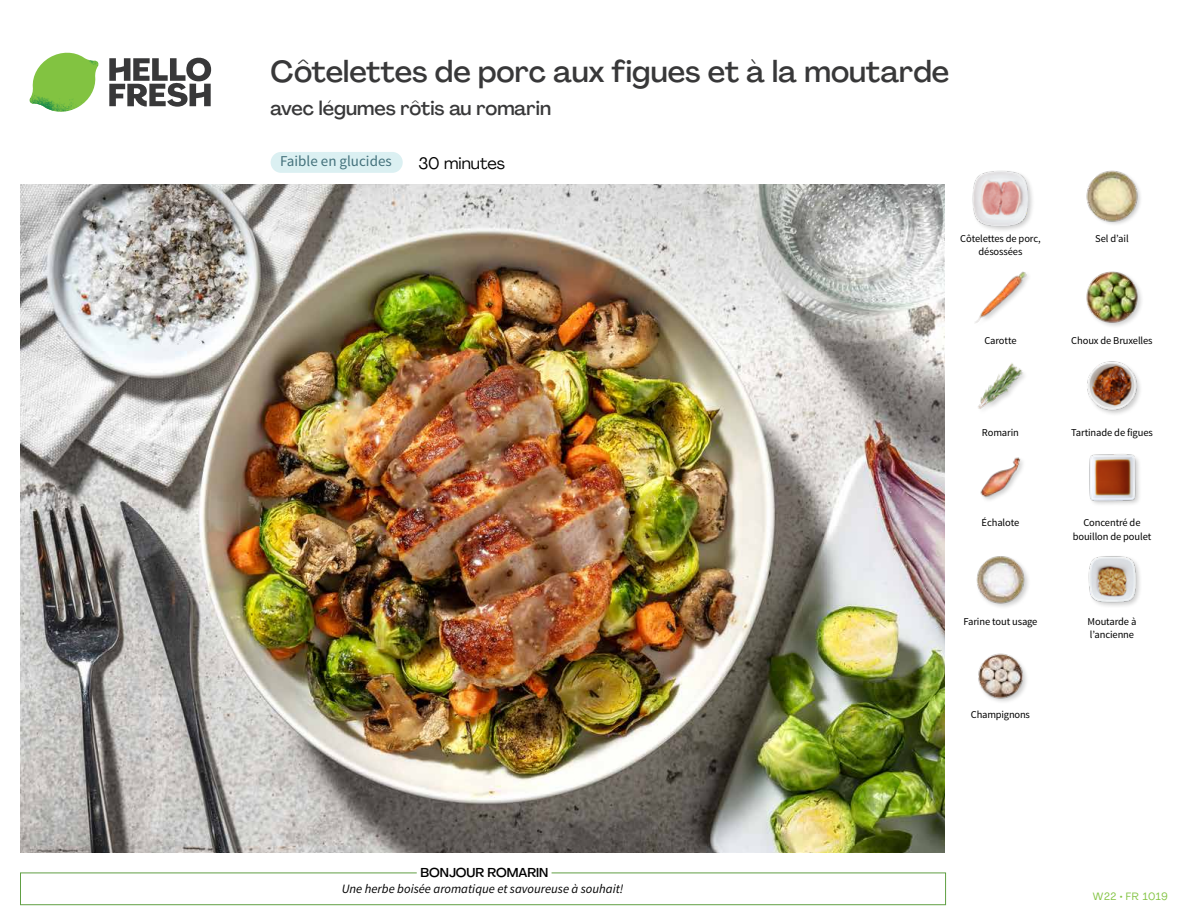
<style>
.page{position:relative;width:1188px;height:918px;background:#fff}
.page>*{position:absolute;margin:0;border:0;box-sizing:border-box;transform-origin:0 0}
.t1{font:500 30px "Agrandir";color:#383839}
.t2{font:500 19.5px "Agrandir";color:#383839}
.t3{font:16.5px "Agrandir";color:#000}
.t4{font:15px "Source Sans Pro";color:#43717b}
.t5{font:italic 12.75px "Source Sans Pro";color:#000}
.t6{font:500 12.75px "Agrandir";color:#000}
.t7{font:10.5px/13.5px "Source Sans Pro";letter-spacing:-.01em;color:#000;text-align:center}
.t8{font:10.5px "Agrandir";letter-spacing:.05em;color:#82c341}
</style>
<div class="page">
<svg style="left:109px;top:57px;width:102px;height:50px"></svg>
<svg style="left:34px;top:53px;width:62px;height:40px"></svg>
<img style="left:67px;top:53px;width:32px;height:26px">
<img style="left:33px;top:75px;width:59px;height:11px">
<img style="left:29px;top:79px;width:61px;height:33px">
<img style="left:65px;top:86px;width:27px;height:25px">
<div style="left:20px;top:873px;width:926px;height:32px;border:1px solid #609f43"></div>
<div style="left:417px;top:865px;width:135px;height:15px;background:#fff"></div>
<img style="left:21px;top:184px;width:924px;height:668px">
<div style="left:271px;top:152px;width:132px;height:21px;background:#dbf0f2;border-radius:10px"></div>
<img style="left:978px;top:653px;width:49px;height:49px">
<img style="left:1088px;top:556px;width:52px;height:50px">
<img style="left:976px;top:556px;width:53px;height:51px">
<img style="left:1089px;top:454px;width:51px;height:51px">
<img style="left:980px;top:457px;width:43px;height:43px">
<img style="left:1087px;top:361px;width:53px;height:53px">
<img style="left:978px;top:363px;width:47px;height:46px">
<img style="left:1086px;top:271px;width:55px;height:54px">
<img style="left:975px;top:271px;width:53px;height:52px">
<img style="left:1086px;top:170px;width:55px;height:55px">
<div style="left:972px;top:170px;width:63px;height:63px;background:#000;opacity:.2"></div>
<img style="left:972px;top:170px;width:57px;height:57px">
<h1 class="t1" style="left:271px;top:53px;width:680px">Côtelettes de porc aux figues et à la moutarde</h1>
<h2 class="t2" style="left:271px;top:96px;width:282px">avec légumes rôtis au romarin</h2>
<h3 class="t3" style="left:418px;top:153px;width:88px">30 minutes</h3>
<h3 class="t4" style="left:280px;top:151px;width:113px">Faible en glucides</h3>
<p class="t7" style="left:960px;top:232px;width:82px">Côtelettes de porc, désossées</p>
<p class="t7" style="left:1095px;top:232px;width:35px">Sel d’ail</p>
<p class="t7" style="left:984px;top:334px;width:34px">Carotte</p>
<p class="t7" style="left:1071px;top:334px;width:83px">Choux de Bruxelles</p>
<p class="t7" style="left:982px;top:425px;width:39px">Romarin</p>
<p class="t7" style="left:1071px;top:425px;width:83px">Tartinade de figues</p>
<p class="t7" style="left:982px;top:516px;width:39px">Échalote</p>
<p class="t7" style="left:1073px;top:516px;width:80px">Concentré de bouillon de poulet</p>
<p class="t7" style="left:963px;top:615px;width:76px">Farine tout usage</p>
<p class="t7" style="left:1088px;top:615px;width:50px;text-align:left">Moutarde à l’ancienne</p>
<p class="t7" style="left:971px;top:707px;width:60px">Champignons</p>
<p class="t6" style="left:421px;top:864px;width:129px">BONJOUR ROMARIN</p>
<p class="t5" style="left:342px;top:881px;width:283px">Une herbe boisée aromatique et savoureuse à souhait!</p>
<p class="t8" style="left:1093px;top:890px;width:76px">W22 • FR 1019</p>
</div>
